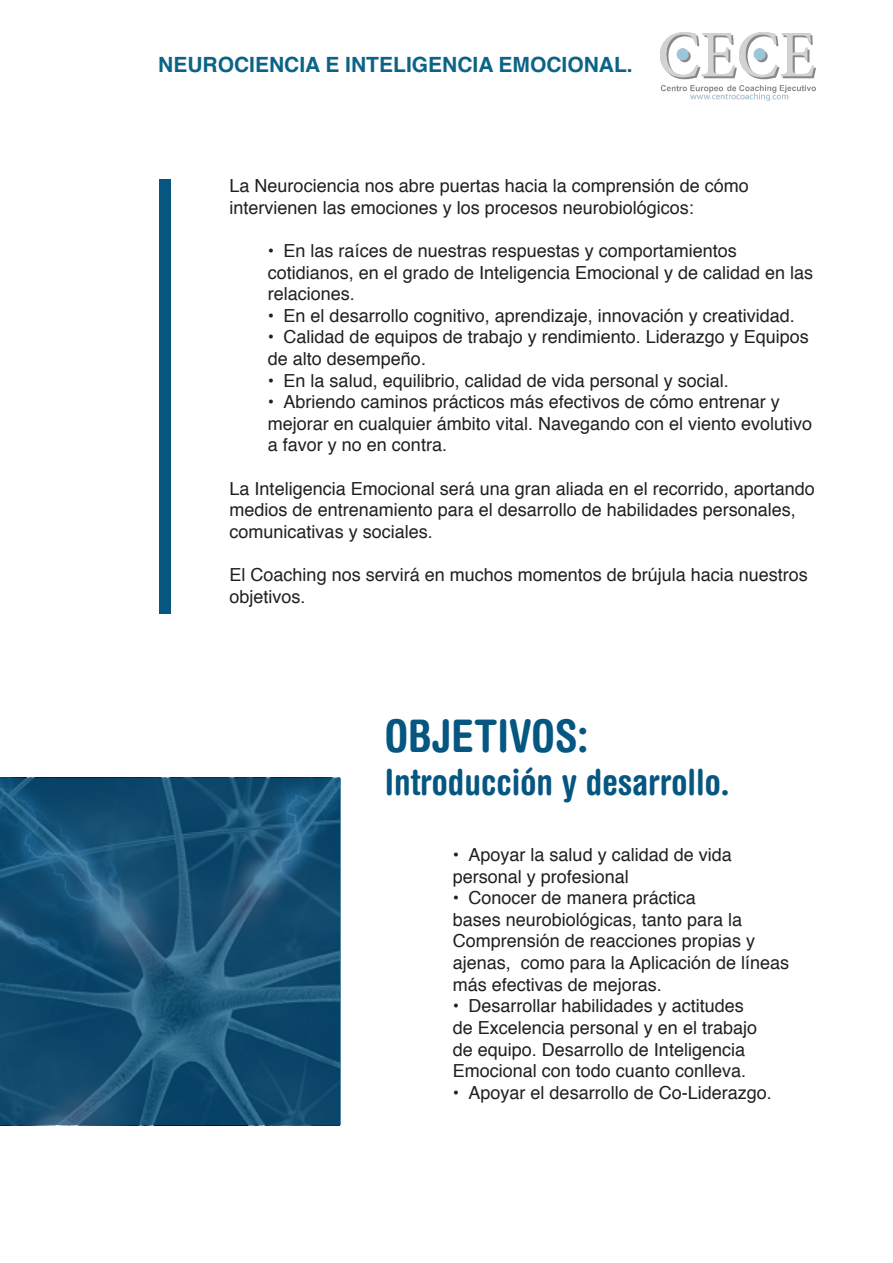
<style>
.page{position:relative;width:893px;height:1263px;background:#fff}
.page>*{position:absolute;margin:0;border:0;box-sizing:border-box;transform-origin:0 0}
.t1{font:700 condensed 45px "Helvetica Rounded LT Std";color:#055680}
.t2{font:700 condensed 36px "Helvetica Rounded LT Std";color:#055680}
.t3{font:700 21px "Helvetica";color:#0b6487}
.t4{font:18px/21.6px "Helvetica";color:#231f20}
</style>
<div class="page">
<img style="left:660px;top:33px;width:156px;height:68px">
<div style="left:159px;top:179px;width:12px;height:434px;background:#055680"></div>
<svg style="left:0;top:778px;width:341px;height:347px;background:#175175"></svg>
<p class="t3" style="left:158px;top:48px;width:476px">NEUROCIENCIA E INTELIGENCIA EMOCIONAL.</p>
<p class="t4" style="left:230px;top:176px;width:521px">La Neurociencia nos abre puertas hacia la comprensión de cómo intervienen las emociones y los procesos neurobiológicos:</p>
<p class="t4" style="left:268px;top:240px;width:547px">• En las raíces de nuestras respuestas y comportamientos cotidianos, en el grado de Inteligencia Emocional y de calidad en las relaciones.</p>
<p class="t4" style="left:268px;top:305px;width:528px">• En el desarrollo cognitivo, aprendizaje, innovación y creatividad.</p>
<p class="t4" style="left:268px;top:327px;width:542px">• Calidad de equipos de trabajo y rendimiento. Liderazgo y Equipos de alto desempeño.</p>
<p class="t4" style="left:268px;top:370px;width:462px">• En la salud, equilibrio, calidad de vida personal y social.</p>
<p class="t4" style="left:268px;top:392px;width:546px">• Abriendo caminos prácticos más efectivos de cómo entrenar y mejorar en cualquier ámbito vital. Navegando con el viento evolutivo a favor y no en contra.</p>
<p class="t4" style="left:230px;top:478px;width:587px">La Inteligencia Emocional será una gran aliada en el recorrido, aportando medios de entrenamiento para el desarrollo de habilidades personales, comunicativas y sociales.</p>
<p class="t4" style="left:230px;top:564px;width:580px">El Coaching nos servirá en muchos momentos de brújula hacia nuestros objetivos.</p>
<p class="t1" style="left:385px;top:708px;width:205px">OBJETIVOS:</p>
<p class="t2" style="left:385px;top:760px;width:346px">Introducción y desarrollo.</p>
<p class="t4" style="left:453px;top:844px;width:280px">• Apoyar la salud y calidad de vida personal y profesional</p>
<p class="t4" style="left:453px;top:888px;width:338px">• Conocer de manera práctica<br>bases neurobiológicas, tanto para la Comprensión de reacciones propias y ajenas, como para la Aplicación de líneas más efectivas de mejoras.</p>
<p class="t4" style="left:453px;top:996px;width:306px">• Desarrollar habilidades y actitudes de Excelencia personal y en el trabajo de equipo. Desarrollo de Inteligencia Emocional con todo cuanto conlleva.</p>
<p class="t4" style="left:453px;top:1082px;width:320px">• Apoyar el desarrollo de Co-Liderazgo.</p>
</div>
